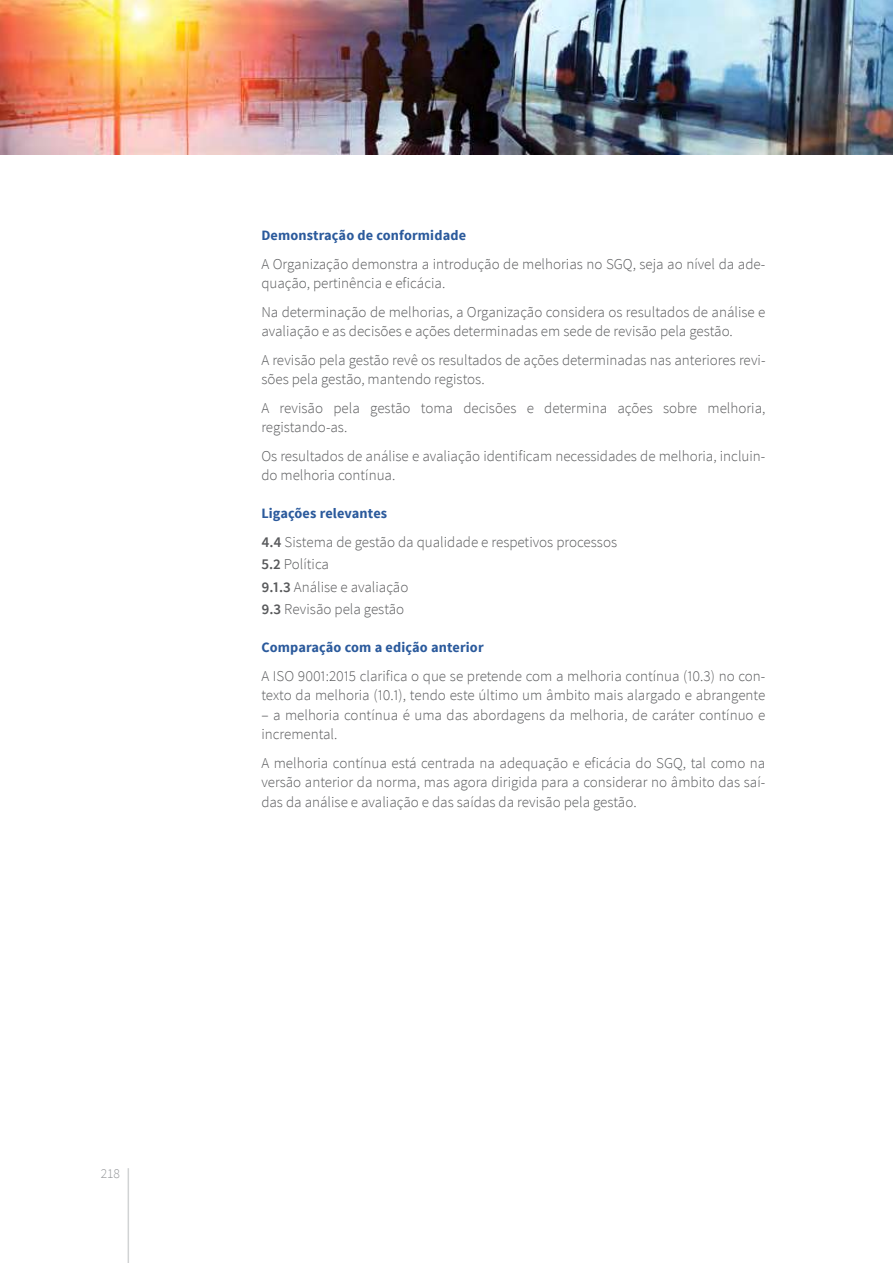
<style>
.page{position:relative;width:893px;height:1263px;background:#fff}
.page>*{position:absolute;margin:0;border:0;box-sizing:border-box;transform-origin:0 0}
.t1{font:300 15px/19.5px "Source Sans Pro";color:#58595b}
.t2{font:700 14.25px "Source Sans Pro";letter-spacing:.01em;color:#2b5a9c}
.t3{font:300 13.5px "Source Sans Pro";color:#939598}
.s1{font-weight:600}
</style>
<div class="page">
<hr style="left:128px;top:1168px;width:1px;height:95px;background:#d1d3d4">
<img style="left:0;top:0;width:893px;height:154px">
<p class="t2" style="left:261px;top:226px;width:206px">Demonstração de conformidade</p>
<p class="t1" style="left:261px;top:254px;width:506px">A Organização demonstra a introdução de melhorias no SGQ, seja ao nível da ade&shy;quação, pertinência e eficácia.</p>
<p class="t1" style="left:261px;top:302px;width:506px">Na determinação de melhorias, a Organização considera os resultados de análise e avaliação e as decisões e ações determinadas em sede de revisão pela gestão.</p>
<p class="t1" style="left:261px;top:350px;width:506px">A revisão pela gestão revê os resultados de ações determinadas nas anteriores revi&shy;sões pela gestão, mantendo registos.</p>
<p class="t1" style="left:261px;top:398px;width:506px">A revisão pela gestão toma decisões e determina ações sobre melhoria, registando-as.</p>
<p class="t1" style="left:261px;top:446px;width:506px">Os resultados de análise e avaliação identificam necessidades de melhoria, incluin&shy;do melhoria contínua.</p>
<p class="t2" style="left:261px;top:504px;width:127px">Ligações relevantes</p>
<p class="t1" style="left:261px;top:530px;width:357px;line-height:22.5px"><span class="s1">4.4</span> Sistema de gestão da qualidade e respetivos processos<br><span class="s1">5.2</span> Política<br><span class="s1">9.1.3</span> Análise e avaliação<br><span class="s1">9.3</span> Revisão pela gestão</p>
<p class="t2" style="left:261px;top:638px;width:224px">Comparação com a edição anterior</p>
<p class="t1" style="left:261px;top:666px;width:506px">A ISO 9001:2015 clarifica o que se pretende com a melhoria contínua (10.3) no con&shy;texto da melhoria (10.1), tendo este último um âmbito mais alargado e abrangente</p>
<p class="t1" style="left:261px;top:705px;width:506px">– a melhoria contínua é uma das abordagens da melhoria, de caráter contínuo e incremental.</p>
<p class="t1" style="left:261px;top:753px;width:506px;text-align:justify">A melhoria contínua está centrada na adequação e eficácia do SGQ, tal como na versão anterior da norma, mas agora dirigida para a considerar no âmbito das saí&shy;das da análise e avaliação e das saídas da revisão pela gestão.</p>
<p class="t3" style="left:101px;top:1165px;width:21px">218</p>
</div>
